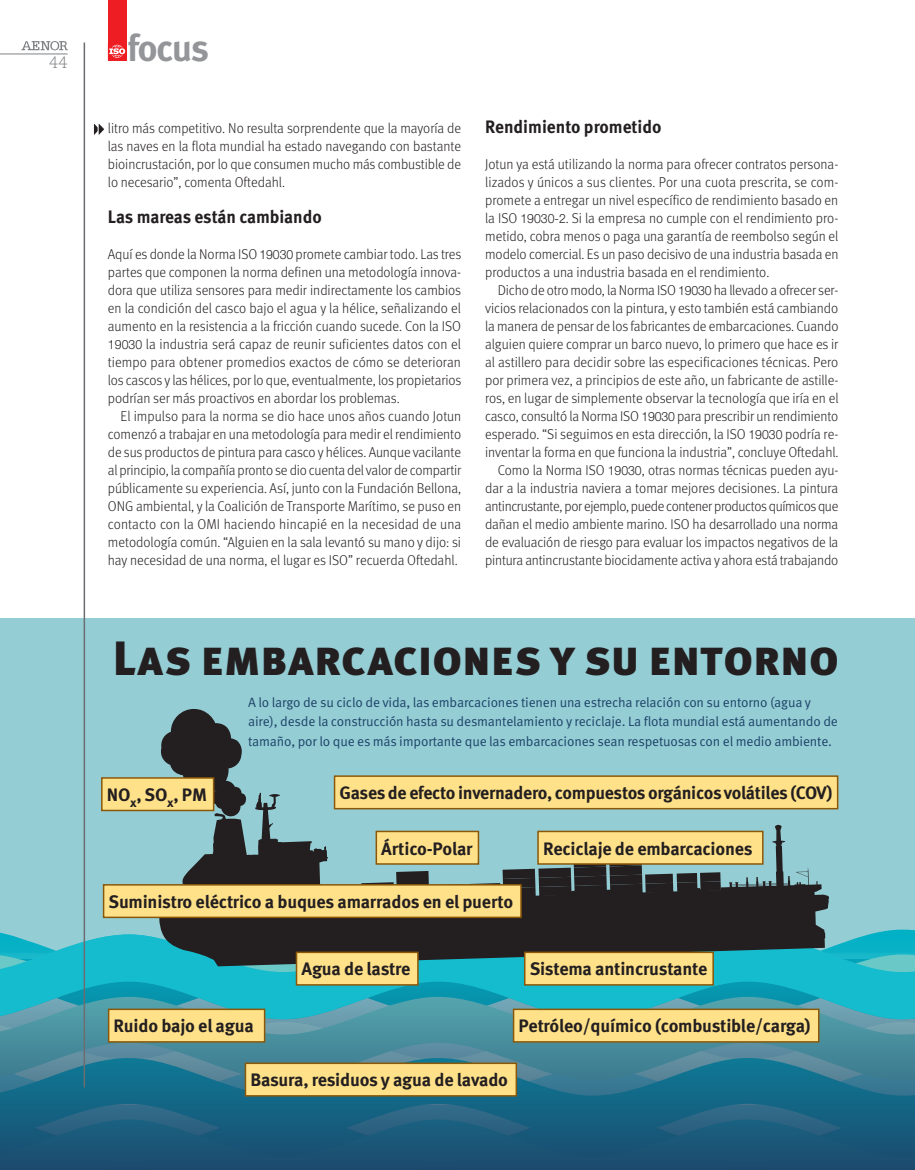
<style>
.page{position:relative;width:915px;height:1170px;background:#fff}
.page>*{position:absolute;margin:0;border:0;box-sizing:border-box;transform-origin:0 0}
.Titre_infographie_32{font:900 48px "Meta Pro";color:#231f20}
.Cover_-_Focus{font:700 37.35px "Meta Pro";letter-spacing:-.045em;color:#939598}
.info_courant{font:700 18px "Meta Pro";letter-spacing:-.015em;color:#231f20}
.ladillo{font:700 18px "Meta Pro";color:#231f20;scale:.96 1}
.t1{font:300 16.5px "Caecilia LT Std";color:#808285}
.Texto{font:300 14.25px/18px "Meta Pro";letter-spacing:-.005em;color:#231f20;text-align:justify;scale:.96 1}
.box-normal{font:13.5px/19.5px "Meta Pro Norm";letter-spacing:-.01em;color:#1d4468}
.s1{font-family:"Helvetica Neue LT Std";font-size:12.75px}
</style>
<div class="page">
<div style="left:0;top:619px;width:914px;height:333px;background:#95cdd5"></div>
<div style="left:0;top:1141px;width:914px;height:28px;background:#1b5173"></div>
<svg style="left:0;top:1019px;width:914px;height:38px;background:#4f8e9c"></svg>
<svg style="left:0;top:1057px;width:914px;height:84px;background:#226a87"></svg>
<svg style="left:0;top:934px;width:914px;height:85px;background:#24b2c2"></svg>
<hr style="left:84px;top:43px;width:1px;height:1044px;background:#6c6d70">
<hr style="left:0;top:54px;width:68px;height:1px;background:#808285">
<svg style="left:22px;top:41px;width:46px;height:10px"></svg>
<div style="left:108px;top:0;width:18px;height:61px;background:#ee1d23"></div>
<svg style="left:109px;top:44px;width:17px;height:14px"></svg>
<svg style="left:158px;top:791px;width:670px;height:175px;fill:#231f20"></svg>
<svg style="left:161px;top:709px;width:85px;height:107px"></svg>
<div style="left:376px;top:831px;width:102px;height:32px;background:#ffe189"></div>
<div style="left:375px;top:830px;width:104px;height:34px;border:2px solid #8b5809"></div>
<div style="left:104px;top:884px;width:417px;height:33px;background:#ffe189"></div>
<div style="left:103px;top:884px;width:418px;height:34px;border:2px solid #8b5809"></div>
<div style="left:102px;top:777px;width:111px;height:33px;background:#ffe189"></div>
<div style="left:101px;top:777px;width:113px;height:34px;border:2px solid #8b5809"></div>
<div style="left:334px;top:776px;width:503px;height:32px;background:#ffe189"></div>
<div style="left:334px;top:775px;width:504px;height:34px;border:2px solid #8b5809"></div>
<div style="left:524px;top:952px;width:189px;height:32px;background:#ffe189"></div>
<div style="left:524px;top:951px;width:189px;height:34px;border:2px solid #8b5809"></div>
<div style="left:109px;top:1009px;width:155px;height:32px;background:#ffe189"></div>
<div style="left:108px;top:1008px;width:157px;height:34px;border:2px solid #8b5809"></div>
<div style="left:296px;top:952px;width:122px;height:32px;background:#ffe189"></div>
<div style="left:296px;top:951px;width:122px;height:34px;border:2px solid #8b5809"></div>
<div style="left:513px;top:1009px;width:305px;height:32px;background:#ffe189"></div>
<div style="left:512px;top:1008px;width:307px;height:34px;border:2px solid #8b5809"></div>
<div style="left:245px;top:1063px;width:271px;height:32px;background:#ffe189"></div>
<div style="left:244px;top:1062px;width:273px;height:34px;border:2px solid #8b5809"></div>
<div style="left:538px;top:831px;width:224px;height:32px;background:#ffe189"></div>
<div style="left:537px;top:830px;width:226px;height:34px;border:2px solid #8b5809"></div>
<svg style="left:94px;top:123px;width:10px;height:12px"></svg>
<p class="t1" style="left:49px;top:53px;width:20px">44</p>
<p class="Cover_-_Focus" style="left:127px;top:18px;width:83px">focus</p>
<p class="Texto" style="left:108px;top:118px;width:369px">litro más competitivo. No resulta sorprendente que la mayoría de las naves en la flota mundial ha estado navegando con bastante bioincrustación, por lo que consumen mucho más combustible de lo necesario”, comenta Oftedahl.</p>
<p class="ladillo" style="left:108px;top:202px;width:224px">Las mareas están cambiando</p>
<p class="Texto" style="left:108px;top:244px;width:369px">Aquí es donde la Norma ISO <span class="s1">19030</span> promete cambiar todo. Las tres partes que componen la norma definen una metodología innova&shy;dora que utiliza sensores para medir indirectamente los cambios en la condición del casco bajo el agua y la hélice, señalizando el aumento en la resistencia a la fricción cuando sucede. Con la ISO <span class="s1">19030</span> la industria será capaz de reunir suficientes datos con el tiempo para obtener promedios exactos de cómo se deterioran los cascos y las hélices, por lo que, eventualmente, los propietarios podrían ser más proactivos en abordar los problemas.</p>
<p class="Texto" style="left:108px;top:406px;width:369px;text-indent:13px">El impulso para la norma se dio hace unos años cuando Jotun comenzó a trabajar en una metodología para medir el rendimiento de sus productos de pintura para casco y hélices. Aunque vacilante al principio, la compañía pronto se dio cuenta del valor de compartir públicamente su experiencia. Así, junto con la Fundación Bellona, ONG ambiental, y la Coalición de Transporte Marítimo, se puso en contacto con la OMI haciendo hincapié en la necesidad de una metodología común. “Alguien en la sala levantó su mano y dijo: si hay necesidad de una norma, el lugar es ISO” recuerda Oftedahl.</p>
<p class="ladillo" style="left:485px;top:112px;width:185px">Rendimiento prometido</p>
<p class="Texto" style="left:485px;top:154px;width:369px">Jotun ya está utilizando la norma para ofrecer contratos persona&shy;lizados y únicos a sus clientes. Por una cuota prescrita, se com&shy;promete a entregar un nivel específico de rendimiento basado en la ISO <span class="s1">19030-2</span>. Si la empresa no cumple con el rendimiento pro&shy;metido, cobra menos o paga una garantía de reembolso según el modelo comercial. Es un paso decisivo de una industria basada en productos a una industria basada en el rendimiento.</p>
<p class="Texto" style="left:485px;top:280px;width:369px;text-indent:13px">Dicho de otro modo, la Norma ISO <span class="s1">19030</span> ha llevado a ofrecer ser&shy;vicios relacionados con la pintura, y esto también está cambiando la manera de pensar de los fabricantes de embarcaciones. Cuando alguien quiere comprar un barco nuevo, lo primero que hace es ir al astillero para decidir sobre las especificaciones técnicas. Pero por primera vez, a principios de este año, un fabricante de astille&shy;ros, en lugar de simplemente observar la tecnología que iría en el casco, consultó la Norma ISO <span class="s1">19030</span> para prescribir un rendimiento esperado. “Si seguimos en esta dirección, la ISO <span class="s1">19030</span> podría re&shy;inventar la forma en que funciona la industria”, concluye Oftedahl.</p>
<p class="Texto" style="left:485px;top:460px;width:369px;text-indent:13px">Como la Norma ISO <span class="s1">19030</span>, otras normas técnicas pueden ayu&shy;dar a la industria naviera a tomar mejores decisiones. La pintura antincrustante, por ejemplo, puede contener productos químicos que dañan el medio ambiente marino. ISO ha desarrollado una norma de evaluación de riesgo para evaluar los impactos negativos de la pintura antincrustante biocidamente activa y ahora está trabajando</p>
<p class="Titre_infographie_32" style="left:113px;top:620px;width:727px">Las embarcaciones y su entorno</p>
<p class="box-normal" style="left:248px;top:691px;width:591px">A lo largo de su ciclo de vida, las embarcaciones tienen una estrecha relación con su entorno (agua y aire), desde la construcción hasta su desmantelamiento y reciclaje. La flota mundial está aumentando de tamaño, por lo que es más importante que las embarcaciones sean respetuosas con el medio ambiente.</p>
<p class="info_courant" style="left:107px;top:780px;width:102px">NO<sub>x</sub>, SO<sub>x</sub>, PM</p>
<p class="info_courant" style="left:339px;top:778px;width:494px">Gases de efecto invernadero, compuestos orgánicos volátiles (COV)</p>
<p class="info_courant" style="left:381px;top:834px;width:93px">Ártico-Polar</p>
<p class="info_courant" style="left:109px;top:887px;width:406px">Suministro eléctrico a buques amarrados en el puerto</p>
<p class="info_courant" style="left:543px;top:834px;width:211px">Reciclaje de embarcaciones</p>
<p class="info_courant" style="left:301px;top:955px;width:110px">Agua de lastre</p>
<p class="info_courant" style="left:529px;top:955px;width:179px">Sistema antincrustante</p>
<p class="info_courant" style="left:114px;top:1011px;width:142px">Ruido bajo el agua</p>
<p class="info_courant" style="left:518px;top:1011px;width:293px">Petróleo/químico (combustible/carga)</p>
<p class="info_courant" style="left:250px;top:1065px;width:259px">Basura, residuos y agua de lavado</p>
</div>
